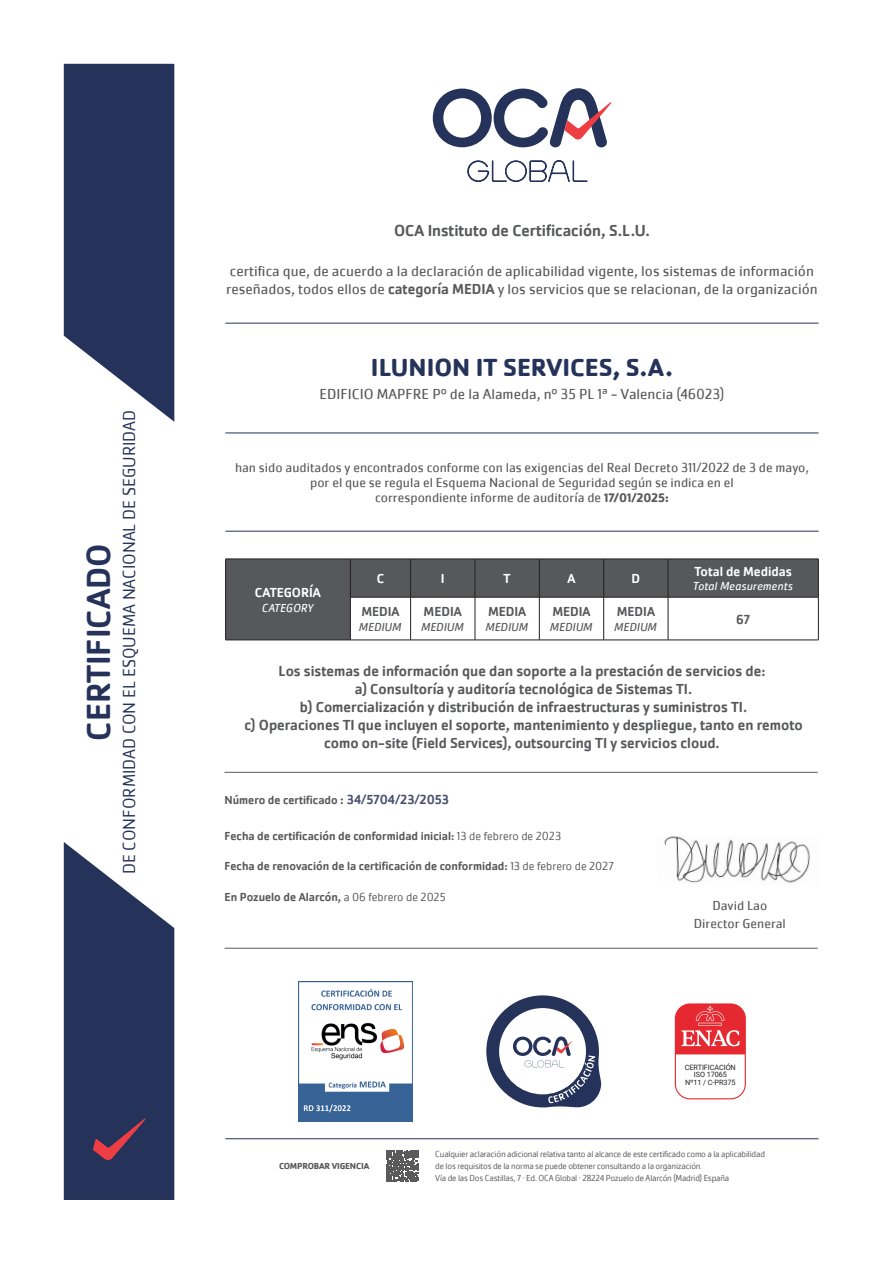
<style>
.page{position:relative;width:893px;height:1263px;background:#fff}
.page>*{position:absolute;margin:0;border:0;box-sizing:border-box;transform-origin:0 0}
.t1{font:500 34.5px "Cachet Pro";color:#25335a}
.t2{font:700 25.5px "Cachet Pro";color:#25335a}
.t3{font:300 18px "Cachet Pro";color:#25335a}
.t4{font:500 16.5px "Cachet Pro";color:#57585a}
.t5{font:500 15px/18px "Cachet Pro";color:#57585a;text-align:center}
.t6{font:15px/18px "Cachet Pro";color:#57585a}
.t7{font:13.5px/15px "Cachet Pro";color:#57585a;text-align:center}
.t8{font:500 13.5px "Cachet Pro";color:#fff}
.t9{font:500 13.5px "Cachet Pro";color:#57585a}
.t10{font:500 12px "Cachet Pro";color:#57585a}
.t11{font:italic 12px "Cachet Pro";color:#57585a}
.t12{font:italic 12px "Cachet Pro";color:#fff}
.t13{font:300 9px "Cachet Pro";letter-spacing:-.02em;color:#57585a}
.t14{font:700 9px "Cachet Pro";letter-spacing:-.02em;color:#57585a}
.t15{font:7.35px "Roboto";letter-spacing:-.01em;color:#231f20}
.s1{font-weight:500}
.s2{font-weight:700;font-size:12.75px}
.s3{font-size:13.5px}
.s4{font-size:13.5px;color:#494e6e}
.s5{font-weight:300}
.s6{font-weight:200;font-style:italic}
</style>
<div class="page">
<svg style="left:64px;top:64px;width:110px;height:358px;background:#3f4b6d"></svg>
<svg style="left:64px;top:842px;width:110px;height:358px;background:#414b6d"></svg>
<svg style="left:433px;top:88px;width:179px;height:59px"></svg>
<svg style="left:467px;top:160px;width:121px;height:22px"></svg>
<hr style="left:225px;top:323px;width:594px;height:1px;background:#25335a">
<hr style="left:225px;top:531px;width:594px;height:1px;background:#25335a">
<hr style="left:225px;top:433px;width:594px;height:1px;background:#25335a">
<svg style="left:486px;top:995px;width:115px;height:112px"></svg>
<svg style="left:675px;top:1003px;width:71px;height:96px"></svg>
<svg style="left:226px;top:560px;width:592px;height:80px;fill:#57585a"></svg>
<hr style="left:225px;top:559px;width:125px;height:1px;background:#231f20">
<hr style="left:225px;top:559px;width:1px;height:38px;background:#231f20">
<hr style="left:350px;top:559px;width:61px;height:1px;background:#231f20">
<hr style="left:350px;top:559px;width:1px;height:38px;background:#231f20">
<hr style="left:411px;top:559px;width:64px;height:1px;background:#231f20">
<hr style="left:410px;top:559px;width:1px;height:38px;background:#231f20">
<hr style="left:475px;top:559px;width:64px;height:1px;background:#231f20">
<hr style="left:475px;top:559px;width:1px;height:38px;background:#231f20">
<hr style="left:539px;top:559px;width:65px;height:1px;background:#231f20">
<hr style="left:539px;top:559px;width:1px;height:38px;background:#231f20">
<hr style="left:604px;top:559px;width:64px;height:1px;background:#231f20">
<hr style="left:603px;top:559px;width:1px;height:38px;background:#231f20">
<hr style="left:668px;top:559px;width:151px;height:1px;background:#231f20">
<hr style="left:668px;top:559px;width:1px;height:38px;background:#231f20">
<hr style="left:818px;top:559px;width:1px;height:38px;background:#231f20">
<hr style="left:225px;top:597px;width:1px;height:43px;background:#231f20">
<hr style="left:350px;top:597px;width:61px;height:1px;background:#231f20">
<hr style="left:350px;top:597px;width:1px;height:43px;background:#231f20">
<hr style="left:411px;top:597px;width:64px;height:1px;background:#231f20">
<hr style="left:410px;top:597px;width:1px;height:43px;background:#231f20">
<hr style="left:475px;top:597px;width:64px;height:1px;background:#231f20">
<hr style="left:475px;top:597px;width:1px;height:43px;background:#231f20">
<hr style="left:539px;top:597px;width:65px;height:1px;background:#231f20">
<hr style="left:539px;top:597px;width:1px;height:43px;background:#231f20">
<hr style="left:604px;top:597px;width:64px;height:1px;background:#231f20">
<hr style="left:603px;top:597px;width:1px;height:43px;background:#231f20">
<hr style="left:668px;top:597px;width:151px;height:1px;background:#231f20">
<hr style="left:668px;top:597px;width:1px;height:43px;background:#231f20">
<hr style="left:818px;top:597px;width:1px;height:43px;background:#231f20">
<hr style="left:225px;top:640px;width:125px;height:1px;background:#231f20">
<hr style="left:350px;top:640px;width:61px;height:1px;background:#231f20">
<hr style="left:411px;top:640px;width:64px;height:1px;background:#231f20">
<hr style="left:475px;top:640px;width:64px;height:1px;background:#231f20">
<hr style="left:539px;top:640px;width:65px;height:1px;background:#231f20">
<hr style="left:604px;top:640px;width:64px;height:1px;background:#231f20">
<hr style="left:668px;top:640px;width:151px;height:1px;background:#231f20">
<img style="left:664px;top:836px;width:146px;height:47px">
<img style="left:298px;top:982px;width:115px;height:139px">
<hr style="left:225px;top:1138px;width:594px;height:1px;background:#25335a">
<hr style="left:225px;top:772px;width:593px;height:1px;background:#57585a">
<hr style="left:225px;top:948px;width:593px;height:1px;background:#57585a">
<svg style="left:386px;top:1150px;width:32px;height:32px"></svg>
<p class="t1" style="left:79px;top:741px;width:198px;rotate:-90deg">CERTIFICADO</p>
<p class="t3" style="left:119px;top:874px;width:465px;rotate:-90deg">DE CONFORMIDAD CON EL ESQUEMA NACIONAL DE SEGURIDAD</p>
<p class="t4" style="left:394px;top:221px;width:257px">OCA Instituto de Certificación, S.L.U.</p>
<p class="t6" style="left:226px;top:262px;width:593px">certifica que, de acuerdo a la declaración de aplicabilidad vigente, los sistemas de información reseñados, todos ellos de <span class="s1">categoría MEDIA</span> y los servicios que se relacionan, de la organización</p>
<p class="t2" style="left:371px;top:351px;width:303px">ILUNION IT SERVICES, S.A.</p>
<p class="t6" style="left:320px;top:385px;width:406px">EDIFICIO MAPFRE Pº de la Alameda, nº 35 PL 1ª - Valencia (46023)</p>
<p class="t7" style="left:235px;top:460px;width:575px">han sido auditados y encontrados conforme con las exigencias del Real Decreto 311/2022 de 3 de mayo, por el que se regula el Esquema Nacional de Seguridad según se indica en el</p>
<p class="t7" style="left:375px;top:490px;width:295px">correspondiente informe de auditoría de <span class="s2">17/01/2025:</span></p>
<p class="t8" style="left:255px;top:585px;width:68px">CATEGORÍA</p>
<p class="t12" style="left:262px;top:600px;width:53px">CATEGORY</p>
<p class="t8" style="left:377px;top:571px;width:9px">C</p>
<p class="t8" style="left:441px;top:571px;width:5px">I</p>
<p class="t8" style="left:504px;top:571px;width:9px">T</p>
<p class="t8" style="left:567px;top:571px;width:9px">A</p>
<p class="t8" style="left:632px;top:571px;width:10px">D</p>
<p class="t9" style="left:361px;top:604px;width:40px">MEDIA</p>
<p class="t11" style="left:359px;top:619px;width:44px">MEDIUM</p>
<p class="t9" style="left:424px;top:604px;width:40px">MEDIA</p>
<p class="t11" style="left:422px;top:619px;width:44px">MEDIUM</p>
<p class="t9" style="left:488px;top:604px;width:40px">MEDIA</p>
<p class="t11" style="left:486px;top:619px;width:44px">MEDIUM</p>
<p class="t9" style="left:552px;top:604px;width:40px">MEDIA</p>
<p class="t11" style="left:550px;top:619px;width:44px">MEDIUM</p>
<p class="t9" style="left:617px;top:604px;width:40px">MEDIA</p>
<p class="t11" style="left:615px;top:619px;width:44px">MEDIUM</p>
<p class="t8" style="left:694px;top:563px;width:99px">Total de Medidas</p>
<p class="t12" style="left:693px;top:579px;width:101px">Total Measurements</p>
<p class="t9" style="left:736px;top:611px;width:16px">67</p>
<p class="t5" style="left:278px;top:662px;width:488px">Los sistemas de información que dan soporte a la prestación de servicios de:</p>
<p class="t5" style="left:355px;top:680px;width:339px">a) Consultoría y auditoría tecnológica de Sistemas TI.</p>
<p class="t5" style="left:300px;top:698px;width:449px">b) Comercialización y distribución de infraestructuras y suministros TI.</p>
<p class="t5" style="left:244px;top:716px;width:560px">c) Operaciones TI que incluyen el soporte, mantenimiento y despliegue, tanto en remoto como on-site (Field Services), outsourcing TI y servicios cloud.</p>
<p class="t10" style="left:225px;top:793px;width:226px">Número de certificado <span class="s3">:</span> <span class="s4">34/5704/23/2053</span></p>
<p class="t10" style="left:225px;top:829px;width:338px">Fecha de certificación de conformidad inicial: <span class="s5">13 de febrero de 2023</span></p>
<p class="t10" style="left:225px;top:859px;width:391px">Fecha de renovación de la certificación de conformidad: <span class="s5">13 de febrero de 2027</span></p>
<p class="t10" style="left:225px;top:890px;width:223px">En Pozuelo de Alarcón, <span class="s5">a 06 febrero de 2025</span></p>
<p class="t7" style="left:712px;top:898px;width:56px">David Lao</p>
<p class="t7" style="left:694px;top:916px;width:93px">Director General</p>
<p class="t15" style="left:685px;top:1062px;width:52px">CERTIFICACIÓN</p>
<p class="t15" style="left:694px;top:1070px;width:35px">ISO 17065</p>
<p class="t15" style="left:685px;top:1077px;width:52px">Nº11 / C-PR375</p>
<p class="t14" style="left:279px;top:1161px;width:92px">COMPROBAR VIGENCIA</p>
<p class="t13" style="left:435px;top:1149px;width:331px">Cualquier aclaración adicional relativa tanto al alcance de este certificado como a la aplicabilidad</p>
<p class="t13" style="left:435px;top:1161px;width:268px">de los requisitos de la norma se puede obtener consultando a la organización<span class="s6">.</span></p>
<p class="t13" style="left:435px;top:1173px;width:296px">Vía de las Dos Castillas, 7 · Ed. OCA Global · 28224 Pozuelo de Alarcón (Madrid) España</p>
</div>
